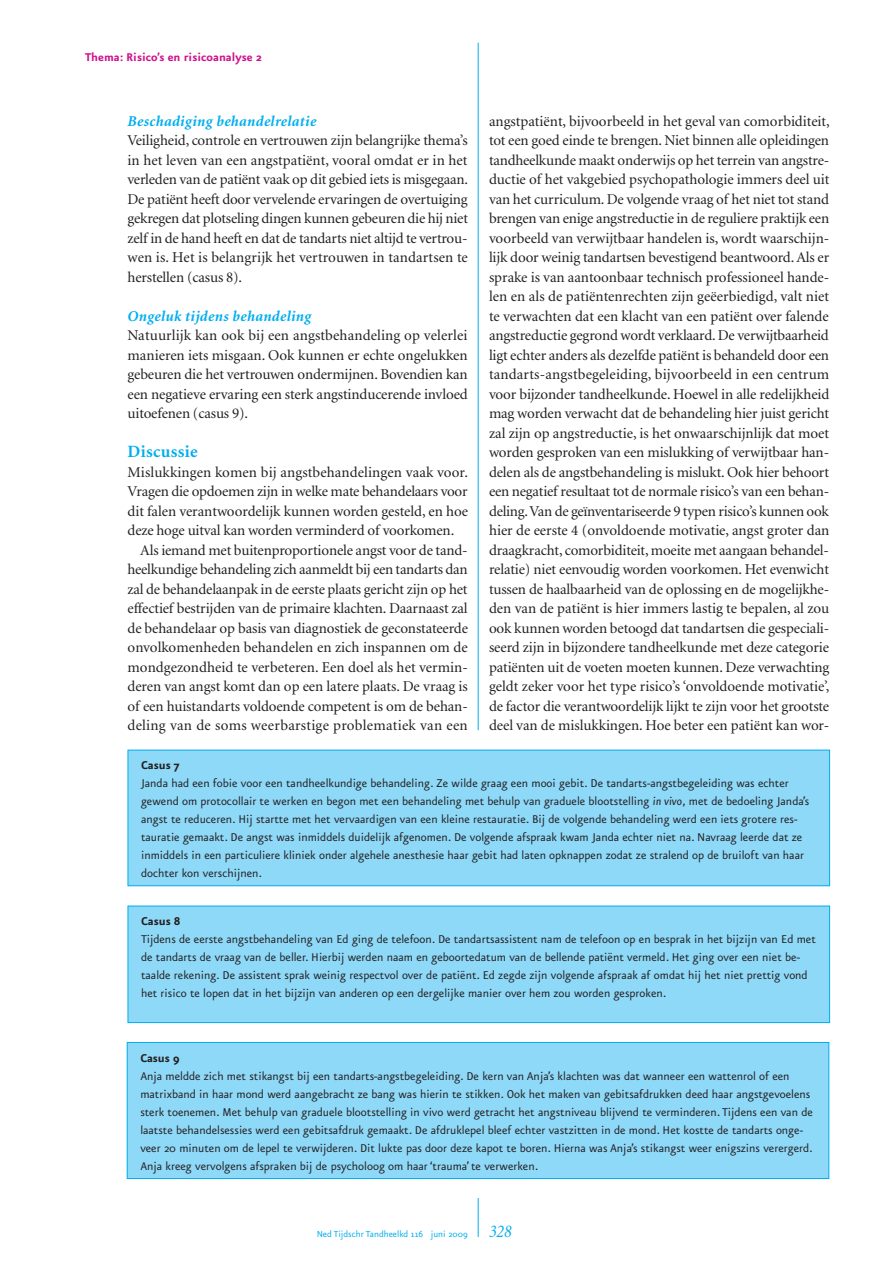
<style>
.page{position:relative;width:893px;height:1263px;background:#fff}
.page>*{position:absolute;margin:0;border:0;box-sizing:border-box;transform-origin:0 0}
.t1{font:700 17.25px "Minion";letter-spacing:.02em;color:#00aeef}
.t2{font:15px/19.5px "Minion";letter-spacing:-.01em;color:#231f20;text-align:justify}
.t3{font:italic 700 15px "Minion";letter-spacing:.02em;color:#00aeef}
.t4{font:15px "Minion";letter-spacing:.015em;color:#231f20}
.t5{font:13.5px/18px "Eureka Sans";color:#231f20}
.t6{font:700 13.5px "Eureka Sans";color:#cf118c}
.t7{font:700 13.5px "Eureka Sans";color:#231f20}
.t8{font:10.5px "Eureka Sans";color:#00aeef}
.s1{font-style:italic}
.s2{font-family:"Minion";font-style:italic;font-size:18px}
</style>
<div class="page">
<hr style="left:478px;top:43px;width:1px;height:687px;background:#00aeef">
<div style="left:127px;top:1042px;width:701px;height:137px;background:#8ed8f8"></div>
<div style="left:127px;top:1042px;width:702px;height:137px;border:1px solid #00aeef"></div>
<div style="left:128px;top:906px;width:701px;height:117px;background:#8ed8f8"></div>
<div style="left:128px;top:906px;width:702px;height:117px;border:1px solid #00aeef"></div>
<div style="left:128px;top:750px;width:701px;height:136px;background:#8ed8f8"></div>
<div style="left:128px;top:750px;width:702px;height:136px;border:1px solid #00aeef"></div>
<hr style="left:478px;top:1198px;width:1px;height:39px;background:#00aeef">
<p class="t6" style="left:85px;top:52px;width:178px">Thema: Risico’s en risicoanalyse 2</p>
<p class="t3" style="left:128px;top:115px;width:190px">Beschadiging behandelrelatie</p>
<p class="t2" style="left:128px;top:132px;width:342px">Veiligheid, controle en vertrouwen zijn belangrijke thema’s in het leven van een angstpatiënt, vooral omdat er in het verleden van de patiënt vaak op dit gebied iets is misgegaan.<br>De patiënt heeft door vervelende ervaringen de overtuiging gekregen dat plotseling dingen kunnen gebeuren die hij niet zelf in de hand heeft en dat de tandarts niet altijd te vertrou&shy;wen is. Het is belangrijk het vertrouwen in tandartsen te herstellen (casus 8).</p>
<p class="t3" style="left:128px;top:310px;width:185px">Ongeluk tijdens behandeling</p>
<p class="t2" style="left:128px;top:327px;width:342px">Natuurlijk kan ook bij een angstbehandeling op velerlei manieren iets misgaan. Ook kunnen er echte ongelukken gebeuren die het vertrouwen ondermijnen. Bovendien kan een negatieve ervaring een sterk angstinducerende invloed uitoefenen (casus 9).</p>
<p class="t1" style="left:128px;top:445px;width:72px">Discussie</p>
<p class="t2" style="left:128px;top:464px;width:342px">Mislukkingen komen bij angstbehandelingen vaak voor.</p>
<p class="t2" style="left:128px;top:483px;width:341px">Vragen die opdoemen zijn in welke mate behandelaars voor</p>
<p class="t2" style="left:128px;top:503px;width:342px">dit falen verantwoordelijk kunnen worden gesteld, en hoe</p>
<p class="t2" style="left:128px;top:522px;width:328px">deze hoge uitval kan worden verminderd of voorkomen.</p>
<p class="t2" style="left:140px;top:542px;width:329px">Als iemand met buitenproportionele angst voor de tand-</p>
<p class="t2" style="left:128px;top:561px;width:341px">heelkundige behandeling zich aanmeldt bij een tandarts dan</p>
<p class="t2" style="left:128px;top:581px;width:341px">zal de behandelaanpak in de eerste plaats gericht zijn op het</p>
<p class="t2" style="left:128px;top:600px;width:341px">effectief bestrijden van de primaire klachten. Daarnaast zal</p>
<p class="t2" style="left:128px;top:619px;width:342px">de behandelaar op basis van diagnostiek de geconstateerde</p>
<p class="t2" style="left:128px;top:639px;width:341px">onvolkomenheden behandelen en zich inspannen om de</p>
<p class="t2" style="left:128px;top:658px;width:342px">mondgezondheid te verbeteren. Een doel als het vermin-</p>
<p class="t2" style="left:128px;top:678px;width:342px">deren van angst komt dan op een latere plaats. De vraag is</p>
<p class="t2" style="left:128px;top:697px;width:342px">of een huistandarts voldoende competent is om de behan-</p>
<p class="t4" style="left:128px;top:720px;width:342px">deling van de soms weerbarstige problematiek van een</p>
<p class="t2" style="left:489px;top:113px;width:342px">angstpatiënt, bijvoorbeeld in het geval van comorbiditeit, tot een goed einde te brengen. Niet binnen alle opleidingen tandheelkunde maakt onderwijs op het terrein van angstre&shy;ductie of het vakgebied psychopathologie immers deel uit van het curriculum. De volgende vraag of het niet tot stand brengen van enige angstreductie in de reguliere praktijk een voorbeeld van verwijtbaar handelen is, wordt waarschijn&shy;lijk door weinig tandartsen bevestigend beantwoord. Als er sprake is van aantoonbaar technisch professioneel hande&shy;len en als de patiëntenrechten zijn geëerbiedigd, valt niet te verwachten dat een klacht van een patiënt over falende angstreductie gegrond wordt verklaard. De verwijtbaarheid ligt echter anders als dezelfde patiënt is behandeld door een tandarts-angstbegeleiding, bijvoorbeeld in een centrum voor bijzonder tandheelkunde. Hoewel in alle redelijkheid mag worden verwacht dat de behandeling hier juist gericht zal zijn op angstreductie, is het onwaarschijnlijk dat moet worden gesproken van een mislukking of verwijtbaar han&shy;delen als de angstbehandeling is mislukt. Ook hier behoort een negatief resultaat tot de normale risico’s van een behan&shy;deling. Van de geïnventariseerde 9 typen risico’s kunnen ook hier de eerste 4 (onvoldoende motivatie, angst groter dan draagkracht, comorbiditeit, moeite met aangaan behandel&shy;relatie) niet eenvoudig worden voorkomen. Het evenwicht tussen de haalbaarheid van de oplossing en de mogelijkhe&shy;den van de patiënt is hier immers lastig te bepalen, al zou ook kunnen worden betoogd dat tandartsen die gespeciali&shy;seerd zijn in bijzondere tandheelkunde met deze categorie patiënten uit de voeten moeten kunnen. Deze verwachting geldt zeker voor het type risico’s ‘onvoldoende motivatie’, de factor die verantwoordelijk lijkt te zijn voor het grootste deel van de mislukkingen. Hoe beter een patiënt kan wor-</p>
<p class="t7" style="left:141px;top:760px;width:40px">Casus 7</p>
<p class="t5" style="left:141px;top:775px;width:669px">Janda had een fobie voor een tandheelkundige behandeling. Ze wilde graag een mooi gebit. De tandarts-angstbegeleiding was echter gewend om protocollair te werken en begon met een behandeling met behulp van graduele blootstelling <span class="s1">in vivo</span>, met de bedoeling Janda’s angst te reduceren. Hij startte met het vervaardigen van een kleine restauratie. Bij de volgende behandeling werd een iets grotere res&shy;tauratie gemaakt. De angst was inmiddels duidelijk afgenomen. De volgende afspraak kwam Janda echter niet na. Navraag leerde dat ze inmiddels in een particuliere kliniek onder algehele anesthesie haar gebit had laten opknappen zodat ze stralend op de bruiloft van haar dochter kon verschijnen.</p>
<p class="t7" style="left:141px;top:916px;width:41px">Casus 8</p>
<p class="t5" style="left:141px;top:931px;width:676px">Tijdens de eerste angstbehandeling van Ed ging de telefoon. De tandartsassistent nam de telefoon op en besprak in het bijzijn van Ed met de tandarts de vraag van de beller. Hierbij werden naam en geboortedatum van de bellende patiënt vermeld. Het ging over een niet be&shy;taalde rekening. De assistent sprak weinig respectvol over de patiënt. Ed zegde zijn volgende afspraak af omdat hij het niet prettig vond het risico te lopen dat in het bijzijn van anderen op een dergelijke manier over hem zou worden gesproken.</p>
<p class="t7" style="left:140px;top:1053px;width:41px">Casus 9</p>
<p class="t5" style="left:140px;top:1068px;width:674px">Anja meldde zich met stikangst bij een tandarts-angstbegeleiding. De kern van Anja’s klachten was dat wanneer een wattenrol of een matrixband in haar mond werd aangebracht ze bang was hierin te stikken. Ook het maken van gebitsafdrukken deed haar angstgevoelens sterk toenemen. Met behulp van graduele blootstelling in vivo werd getracht het angstniveau blijvend te verminderen. Tijdens een van de laatste behandelsessies werd een gebitsafdruk gemaakt. De afdruklepel bleef echter vastzitten in de mond. Het kostte de tandarts onge&shy;veer 20 minuten om de lepel te verwijderen. Dit lukte pas door deze kapot te boren. Hierna was Anja’s stikangst weer enigszins verergerd.<br>Anja kreeg vervolgens afspraken bij de psycholoog om haar ‘trauma’ te verwerken.</p>
<p class="t8" style="left:317px;top:1230px;width:197px">Ned Tijdschr Tandheelkd 116 juni 2009 <span class="s2">328</span></p>
</div>
